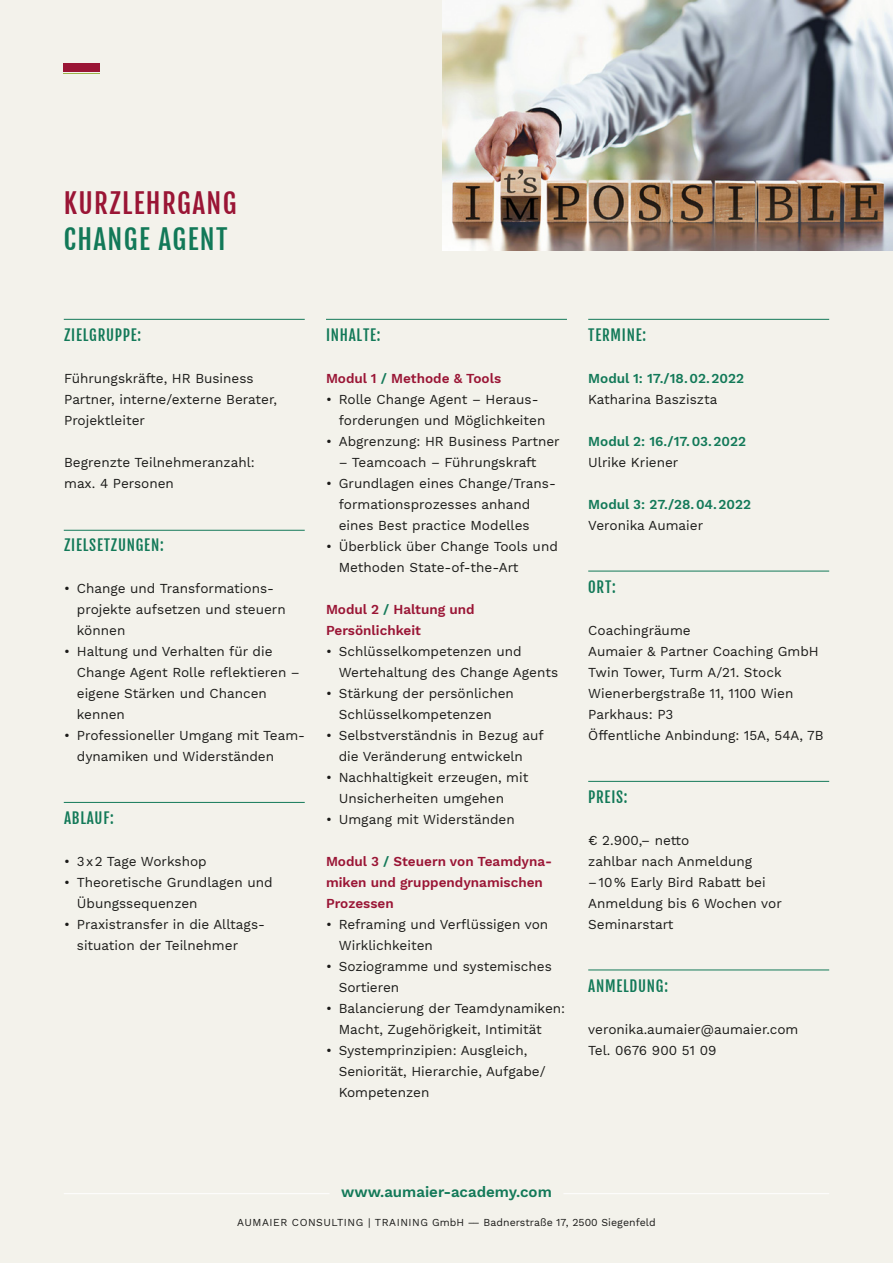
<style>
.page{position:relative;width:893px;height:1263px;background:#f3f2eb}
.page>*{position:absolute;margin:0;border:0;box-sizing:border-box;transform-origin:0 0}
.t1{font:27px "Fjalla One";letter-spacing:.05em;color:#9a1535}
.t2{font:27px "Fjalla One";letter-spacing:.05em;color:#127958}
.t3{font:15px "Fjalla One";letter-spacing:.05em;color:#127958}
.t4{font:600 15px "Work Sans";color:#127958}
.t5{font:13.5px/21px "Work Sans";color:#1a1a18}
.t6{font:600 13.5px/21px "Work Sans";color:#9a1535}
.t7{font:600 13.5px "Work Sans";color:#127958}
.t8{font:10.5px "Work Sans";letter-spacing:.005em;color:#1a1a18}
.s1{color:#127958}
</style>
<div class="page">
<hr style="left:64px;top:530px;width:241px;height:1px;background:#127958">
<hr style="left:64px;top:802px;width:241px;height:1px;background:#127958">
<hr style="left:588px;top:571px;width:241px;height:1px;background:#127958">
<hr style="left:588px;top:781px;width:241px;height:1px;background:#127958">
<hr style="left:588px;top:969px;width:241px;height:1px;background:#127958">
<hr style="left:588px;top:319px;width:241px;height:1px;background:#127958">
<hr style="left:326px;top:319px;width:241px;height:1px;background:#127958">
<hr style="left:64px;top:319px;width:241px;height:1px;background:#127958">
<div style="left:64px;top:64px;width:36px;height:8px;background:#9a1535"></div>
<hr style="left:64px;top:1193px;width:266px;height:1px;background:#fff">
<hr style="left:563px;top:1193px;width:266px;height:1px;background:#fff">
<img style="left:442px;top:0;width:451px;height:251px">
<h1 class="t1" style="left:64px;top:187px;width:174px">KURZLEHRGANG</h1>
<h1 class="t2" style="left:64px;top:223px;width:165px">CHANGE AGENT</h1>
<p class="t3" style="left:64px;top:326px;width:79px">ZIELGRUPPE:</p>
<p class="t5" style="left:64px;top:368px;width:214px">Führungskräfte, HR Business<br>Partner, interne/externe Berater,<br>Projektleiter</p>
<p class="t5" style="left:64px;top:452px;width:192px">Begrenzte Teilnehmeranzahl: max. 4 Personen</p>
<p class="t3" style="left:64px;top:536px;width:101px">ZIELSETZUNGEN:</p>
<p class="t5" style="left:77px;top:578px;width:210px;text-indent:-13px">• Change und Transformations&shy;projekte aufsetzen und steuern können</p>
<p class="t5" style="left:77px;top:641px;width:225px;text-indent:-13px">• Haltung und Verhalten für die<br>Change Agent Rolle reflektieren – eigene Stärken und Chancen kennen</p>
<p class="t5" style="left:77px;top:725px;width:230px;text-indent:-13px">• Professioneller Umgang mit Team&shy;dynamiken und Widerständen</p>
<p class="t3" style="left:64px;top:809px;width:51px">ABLAUF:</p>
<p class="t5" style="left:64px;top:851px;width:144px">• 3x2 Tage Workshop</p>
<p class="t5" style="left:77px;top:872px;width:197px;text-indent:-13px">• Theoretische Grundlagen und<br>Übungssequenzen</p>
<p class="t5" style="left:77px;top:914px;width:190px;text-indent:-13px">• Praxistransfer in die Alltags&shy;situation der Teilnehmer</p>
<p class="t3" style="left:326px;top:326px;width:56px">INHALTE:</p>
<p class="t6" style="left:326px;top:368px;width:177px">Modul 1 <span class="s1">/</span> Methode &amp; Tools</p>
<p class="t5" style="left:339px;top:389px;width:208px;text-indent:-13px">• Rolle Change Agent – Heraus&shy;forderungen und Möglichkeiten</p>
<p class="t5" style="left:326px;top:431px;width:235px">• Abgrenzung: HR Business Partner</p>
<p class="t5" style="left:339px;top:452px;width:199px">– Teamcoach – Führungskraft</p>
<p class="t5" style="left:339px;top:473px;width:219px;text-indent:-13px">• Grundlagen eines Change/Trans&shy;formationsprozesses anhand eines Best practice Modelles</p>
<p class="t5" style="left:339px;top:536px;width:221px;text-indent:-13px">• Überblick über Change Tools und<br>Methoden State-of-the-Art</p>
<p class="t6" style="left:326px;top:599px;width:150px">Modul 2 <span class="s1">/</span> Haltung und<br>Persönlichkeit</p>
<p class="t5" style="left:339px;top:641px;width:221px;text-indent:-13px">• Schlüsselkompetenzen und<br>Wertehaltung des Change Agents</p>
<p class="t5" style="left:339px;top:683px;width:177px;text-indent:-13px">• Stärkung der persönlichen<br>Schlüsselkompetenzen</p>
<p class="t5" style="left:326px;top:725px;width:219px;text-align:center">• Selbstverständnis in Bezug auf die Veränderung entwickeln</p>
<p class="t5" style="left:339px;top:767px;width:191px;text-indent:-13px">• Nachhaltigkeit erzeugen, mit<br>Unsicherheiten umgehen</p>
<p class="t5" style="left:326px;top:809px;width:190px">• Umgang mit Widerständen</p>
<p class="t6" style="left:326px;top:851px;width:228px">Modul 3 <span class="s1">/</span> Steuern von Teamdyna&shy;miken und gruppendynamischen<br>Prozessen</p>
<p class="t5" style="left:339px;top:914px;width:211px;text-indent:-13px">• Reframing und Verflüssigen von<br>Wirklichkeiten</p>
<p class="t5" style="left:339px;top:956px;width:215px;text-indent:-13px">• Soziogramme und systemisches<br>Sortieren</p>
<p class="t5" style="left:339px;top:998px;width:228px;text-indent:-13px">• Balancierung der Teamdynamiken:<br>Macht, Zugehörigkeit, Intimität</p>
<p class="t5" style="left:339px;top:1040px;width:208px;text-indent:-13px">• Systemprinzipien: Ausgleich,<br>Seniorität, Hierarchie, Aufgabe/<br>Kompetenzen</p>
<p class="t3" style="left:588px;top:326px;width:59px">TERMINE:</p>
<p class="t7" style="left:588px;top:370px;width:157px">Modul 1: 17./18.02.2022</p>
<p class="t5" style="left:588px;top:389px;width:131px">Katharina Basziszta</p>
<p class="t7" style="left:588px;top:433px;width:159px">Modul 2: 16./17.03.2022</p>
<p class="t5" style="left:588px;top:452px;width:92px">Ulrike Kriener</p>
<p class="t7" style="left:588px;top:496px;width:164px">Modul 3: 27./28.04.2022</p>
<p class="t5" style="left:588px;top:515px;width:116px">Veronika Aumaier</p>
<p class="t3" style="left:588px;top:578px;width:29px">ORT:</p>
<p class="t5" style="left:588px;top:620px;width:237px">Coachingräume<br>Aumaier &amp; Partner Coaching GmbH<br>Twin Tower, Turm A/21. Stock<br>Wienerbergstraße 11, 1100 Wien<br>Parkhaus: P3<br>Öffentliche Anbindung: 15A, 54A, 7B</p>
<p class="t3" style="left:588px;top:788px;width:41px">PREIS:</p>
<p class="t5" style="left:588px;top:830px;width:195px">€ 2.900,– netto<br>zahlbar nach Anmeldung –10% Early Bird Rabatt bei<br>Anmeldung bis 6 Wochen vor<br>Seminarstart</p>
<p class="t3" style="left:588px;top:977px;width:81px">ANMELDUNG:</p>
<p class="t5" style="left:588px;top:1019px;width:212px">veronika.aumaier@aumaier.com<br>Tel. 0676 900 51 09</p>
<p class="t4" style="left:341px;top:1183px;width:212px">www.aumaier-academy.com</p>
<p class="t8" style="left:237px;top:1216px;width:420px">AUMAIER CONSULTING | TRAINING GmbH –– Badnerstraße 17, 2500 Siegenfeld</p>
</div>
